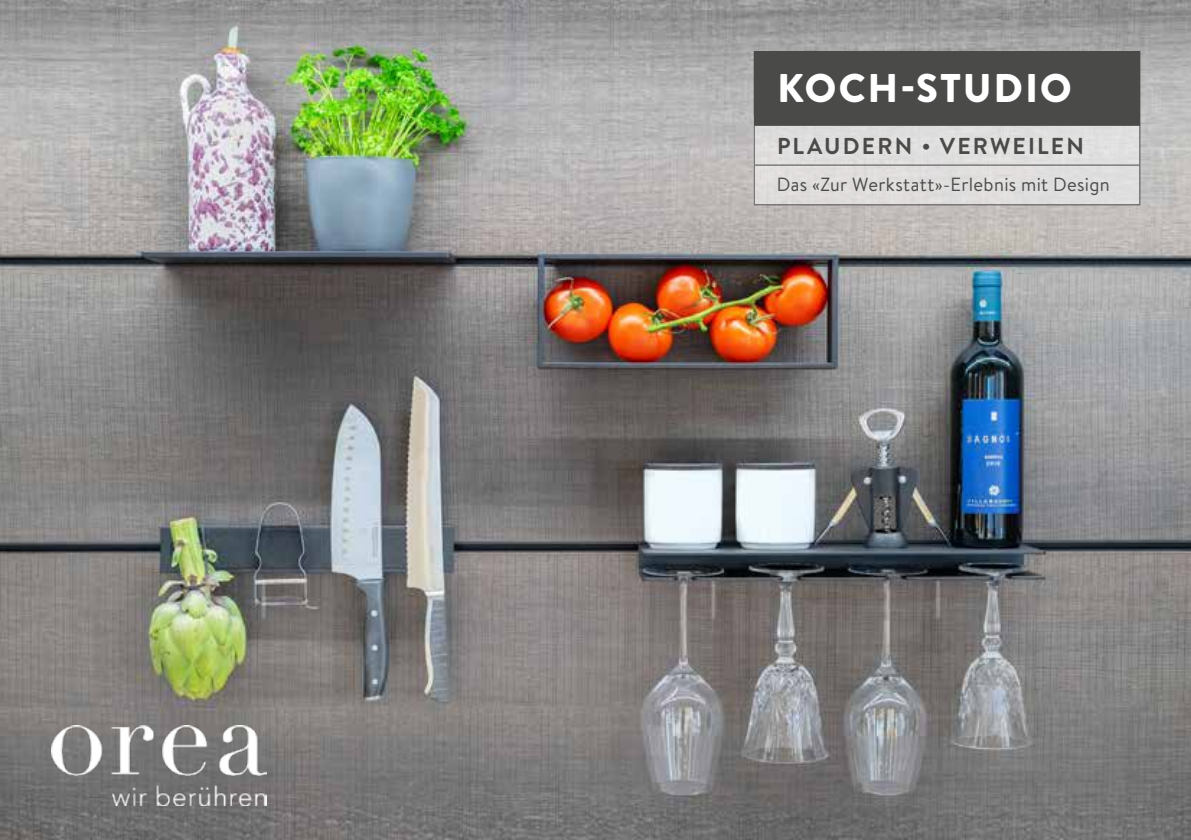
<style>
.page{position:relative;width:1191px;height:840px;background:#fff}
.page>*{position:absolute;margin:0;border:0;box-sizing:border-box;transform-origin:0 0}
.t1{font:900 40px "Brandon Grotesque";letter-spacing:.05em;color:#fff}
.t2{font:700 23px "Brandon Text";letter-spacing:.095em;color:#4a4a49}
.t3{font:19px "Brandon Text";letter-spacing:.02em;color:#4a4a49}
</style>
<div class="page">
<img style="left:0;top:0;width:1191px;height:839px">
<div style="left:753px;top:116px;width:387px;height:89px;background:#dfdede"></div>
<div style="left:754px;top:52px;width:385px;height:73px;background:#4a4a49"></div>
<hr style="left:753px;top:51px;width:387px;height:1px;background:#4a4a49">
<hr style="left:753px;top:52px;width:1px;height:73px;background:#4a4a49">
<hr style="left:1139px;top:52px;width:1px;height:73px;background:#4a4a49">
<hr style="left:753px;top:125px;width:387px;height:1px;background:#4a4a49">
<hr style="left:753px;top:126px;width:1px;height:38px;background:#4a4a49">
<hr style="left:1139px;top:126px;width:1px;height:38px;background:#4a4a49">
<hr style="left:753px;top:164px;width:387px;height:1px;background:#4a4a49">
<hr style="left:753px;top:165px;width:1px;height:39px;background:#4a4a49">
<hr style="left:1139px;top:165px;width:1px;height:39px;background:#4a4a49">
<hr style="left:753px;top:204px;width:387px;height:1px;background:#4a4a49">
<img style="left:51px;top:724px;width:216px;height:80px">
<h1 class="t1" style="left:777px;top:60px;width:296px">KOCH-STUDIO</h1>
<p class="t2" style="left:777px;top:130px;width:308px">PLAUDERN • VERWEILEN</p>
<p class="t3" style="left:777px;top:171px;width:334px">Das «Zur Werkstatt»-Erlebnis mit Design</p>
</div>
